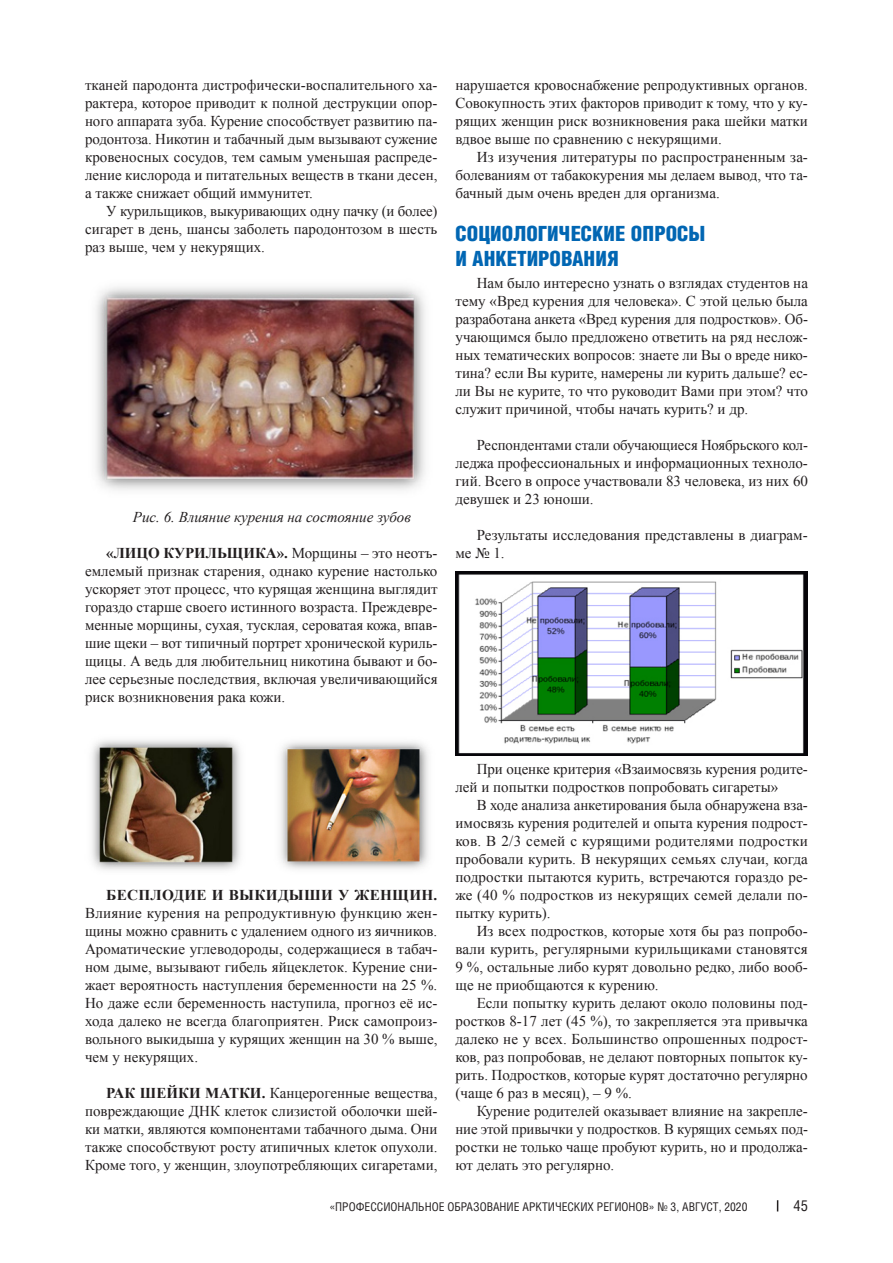
<style>
.page{position:relative;width:893px;height:1263px;background:#fff}
.page>*{position:absolute;margin:0;border:0;box-sizing:border-box;transform-origin:0 0}
.Подзаголовок{font:900 21px/25.2px "Helios Cond";color:#0166b3}
.Teкст{font:15px/18px "Times New Roman";color:#231f20;text-align:justify}
.Teкст-2{font:700 15px "Times New Roman";letter-spacing:.02em;color:#231f20}
.Teкст-3{font:italic 15px "Times New Roman";color:#231f20}
.t1{font:15px "Helios Cond C";color:#231f20}
.t2{font:12px "Helios Cond C";color:#231f20}
.s1{font-weight:700}
</style>
<div class="page">
<img style="left:96px;top:287px;width:329px;height:203px">
<img style="left:92px;top:740px;width:148px;height:130px">
<img style="left:280px;top:741px;width:149px;height:128px">
<img style="left:455px;top:571px;width:353px;height:184px">
<p class="Teкст" style="left:85px;top:76px;width:354px">тканей пародонта дистрофически-воспалительного ха&shy;рактера, которое приводит к полной деструкции опор&shy;ного аппарата зуба. Курение способствует развитию па&shy;родонтоза. Никотин и табачный дым вызывают сужение кровеносных сосудов, тем самым уменьшая распреде&shy;ление кислорода и питательных веществ в ткани десен, а также снижает общий иммунитет.</p>
<p class="Teкст" style="left:85px;top:202px;width:354px;text-indent:21px">У курильщиков, выкуривающих одну пачку (и более) сигарет в день, шансы заболеть пародонтозом в шесть раз выше, чем у некурящих.</p>
<p class="Teкст-3" style="left:133px;top:507px;width:280px">Рис. 6. Влияние курения на состояние зубов</p>
<p class="Teкст-2" style="left:106px;top:543px;width:92px">«ЛИЦО КУРИЛЬЩИ</p>
<p class="Teкст" style="left:85px;top:544px;width:354px;text-indent:170px"><span class="s1">КА».</span> Морщины – это неотъ&shy;емлемый признак старения, однако курение настолько ускоряет этот процесс, что курящая женщина выглядит гораздо старше своего истинного возраста. Преждевре&shy;менные морщины, сухая, тусклая, сероватая кожа, впав&shy;шие щеки – вот типичный портрет хронической куриль&shy;щицы. А ведь для любительниц никотина бывают и бо&shy;лее серьезные последствия, включая увеличивающийся риск возникновения рака кожи.</p>
<p class="Teкст" style="left:455px;top:76px;width:354px">нарушается кровоснабжение репродуктивных органов.<br>Совокупность этих факторов приводит к тому, что у ку&shy;рящих женщин риск возникновения рака шейки матки вдвое выше по сравнению с некурящими.</p>
<p class="Teкст" style="left:455px;top:148px;width:354px;text-indent:21px">Из изучения литературы по распространенным за&shy;болеваниям от табакокурения мы делаем вывод, что та&shy;бачный дым очень вреден для организма.</p>
<p class="Подзаголовок" style="left:455px;top:221px;width:251px">Социологические опросы и анкетирования</p>
<p class="Teкст" style="left:455px;top:274px;width:354px;text-indent:21px">Нам было интересно узнать о взглядах студентов на тему «Вред курения для человека». С этой целью была разработана анкета «Вред курения для подростков». Об&shy;учающимся было предложено ответить на ряд неслож&shy;ных тематических вопросов: знаете ли Вы о вреде нико&shy;тина? если Вы курите, намерены ли курить дальше? ес&shy;ли Вы не курите, то что руководит Вами при этом? что служит причиной, чтобы начать курить? и др.</p>
<p class="Teкст" style="left:455px;top:436px;width:354px;text-indent:21px">Респондентами стали обучающиеся Ноябрьского кол&shy;леджа профессиональных и информационных техноло&shy;гий. Всего в опросе участвовали 83 человека, из них 60 девушек и 23 юноши.</p>
<p class="Teкст" style="left:455px;top:526px;width:354px;text-indent:21px">Результаты исследования представлены в диаграм&shy;ме № 1.</p>
<p class="Teкст-2" style="left:106px;top:885px;width:278px">БЕ СПЛОДИЕ И ВЫКИДЫШИ У ЖЕНЩИН</p>
<p class="Teкст" style="left:85px;top:886px;width:354px;text-indent:349px"><span class="s1">.<br></span>Влияние курения на репродуктивную функцию жен&shy;щины можно сравнить с удалением одного из яичников.<br>Ароматические углеводороды, содержащиеся в табач&shy;ном дыме, вызывают гибель яйцеклеток. Курение сни&shy;жает вероятность наступления беременности на 25 %.<br>Но даже если беременность наступила, прогноз её ис&shy;хода далеко не всегда благоприятен. Риск самопроиз&shy;вольного выкидыша у курящих женщин на 30 % выше, чем у некурящих.</p>
<p class="Teкст-2" style="left:106px;top:1083px;width:111px">РАК ШЕЙКИМАТ</p>
<p class="Teкст" style="left:85px;top:1084px;width:354px;text-indent:154px"><span class="s1">КИ.</span> Канцерогенные вещества, повреждающие ДНК клеток слизистой оболочки шей&shy;ки матки, являются компонентами табачного дыма. Они также способствуют росту атипичных клеток опухоли.<br>Кроме того, у женщин, злоупотребляющих сигаретами,</p>
<p class="Teкст" style="left:455px;top:760px;width:354px;text-indent:21px">При оценке критерия «Взаимосвязь курения родите&shy;лей и попытки подростков попробовать сигареты»</p>
<p class="Teкст" style="left:455px;top:796px;width:354px;text-indent:21px">В ходе анализа анкетирования была обнаружена вза&shy;имосвязь курения родителей и опыта курения подрост&shy;ков. В 2/3 семей с курящими родителями подростки пробовали курить. В некурящих семьях случаи, когда подростки пытаются курить, встречаются гораздо ре&shy;же (40 % подростков из некурящих семей делали по&shy;пытку курить).</p>
<p class="Teкст" style="left:455px;top:922px;width:354px;text-indent:21px">Из всех подростков, которые хотя бы раз попробо&shy;вали курить, регулярными курильщиками становятся 9 %, остальные либо курят довольно редко, либо вооб&shy;ще не приобщаются к курению.</p>
<p class="Teкст" style="left:455px;top:994px;width:354px;text-indent:21px">Если попытку курить делают около половины под&shy;ростков 8-17 лет (45 %), то закрепляется эта привычка далеко не у всех. Большинство опрошенных подрост&shy;ков, раз попробовав, не делают повторных попыток ку&shy;рить. Подростков, которые курят достаточно регулярно (чаще 6 раз в месяц), – 9 %.</p>
<p class="Teкст" style="left:455px;top:1102px;width:354px;text-indent:21px">Курение родителей оказывает влияние на закрепле&shy;ние этой привычки у подростков. В курящих семьях под&shy;ростки не только чаще пробуют курить, но и продолжа&shy;ют делать это регулярно.</p>
<p class="t2" style="left:329px;top:1199px;width:420px">«ПРОФЕССИОНАЛЬНОЕ ОБРАЗОВАНИЕ АРКТИЧЕСКИХ РЕГИОНОВ» № 3, АВГУСТ, 2020</p>
<p class="t1" style="left:793px;top:1197px;width:16px">45</p>
</div>
